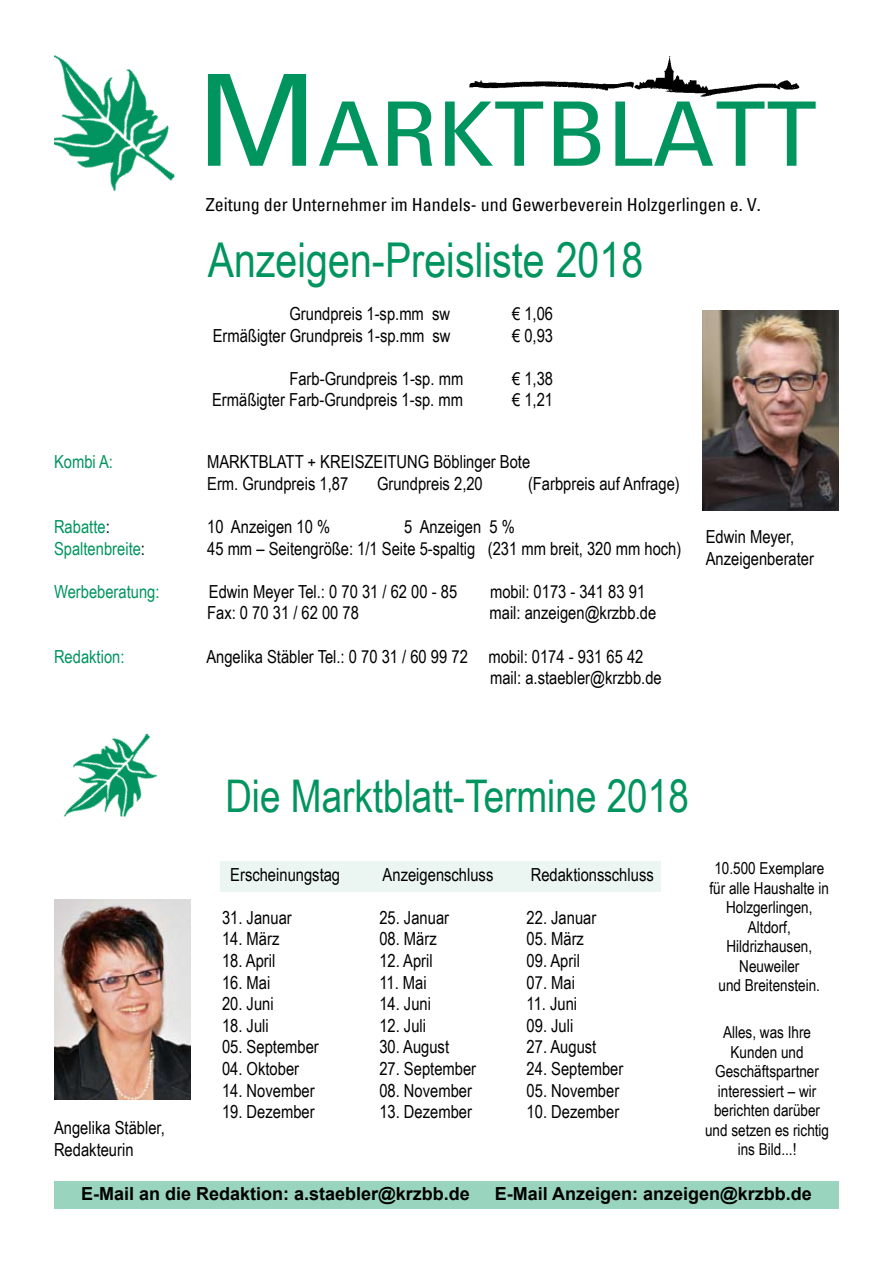
<style>
.page{position:relative;width:893px;height:1263px;background:#fff}
.page>*{position:absolute;margin:0;border:0;box-sizing:border-box;transform-origin:0 0}
.t1{font:700 condensed 108.15px "Univers";color:#00945f;scale:1.14 1}
.t2{font:condensed 89.4px "Univers";color:#00945f;scale:1.14 1}
.t3{font:700 condensed 81.15px "Univers";color:#00945f;scale:1.14 1}
.t4{font:700 condensed 55.95px "Univers";color:#00945f;scale:1.14 1}
.t5{font:48px "Arial Narrow";color:#00945f}
.t6{font:45px "Arial Narrow";color:#00945f}
.t7{font:18px/21.6px "Arial Narrow";color:#000}
.t8{font:700 18px "Arial";color:#000}
.t9{font:condensed 18px "Univers";color:#000}
.t10{font:18px "Arial Narrow";color:#00945f}
.t11{font:16.5px/19.5px "Arial Narrow";color:#000;text-align:center}
.s1{font-size:127.65px}
.s2{font-size:74.55px}
.s3{color:#000}
</style>
<div class="page">
<div style="left:220px;top:861px;width:441px;height:31px;background:#ebf6f2"></div>
<img style="left:54px;top:899px;width:136px;height:200px">
<img style="left:703px;top:310px;width:136px;height:200px">
<div style="left:54px;top:1181px;width:785px;height:28px;background:#99d4bf"></div>
<img style="left:54px;top:55px;width:120px;height:136px">
<img style="left:64px;top:733px;width:93px;height:83px">
<img style="left:469px;top:56px;width:331px;height:41px">
<h2 class="t2" style="left:196px;top:76px;width:546px"><span class="s1">M</span>ARKTBLATT</h2>
<h1 class="t1" style="left:181px;top:62px;width:92px">M</h1>
<h3 class="t3" style="left:284px;top:88px;width:394px">ARKTBLATT</h3>
<p class="t9" style="left:206px;top:193px;width:556px">Zeitung der Unternehmer im Handels- und Gewerbeverein Holzgerlingen e. V.</p>
<h3 class="t5" style="left:208px;top:225px;width:437px">Anzeigen-Preisliste 2018</h3>
<p class="t7" style="left:289px;top:302px;width:162px">Grundpreis 1-sp.mm sw</p>
<p class="t7" style="left:512px;top:302px;width:43px">€ 1,06</p>
<p class="t7" style="left:213px;top:324px;width:239px">Ermäßigter Grundpreis 1-sp.mm sw</p>
<p class="t7" style="left:512px;top:324px;width:43px">€ 0,93</p>
<p class="t7" style="left:289px;top:367px;width:175px">Farb-Grundpreis 1-sp. mm</p>
<p class="t7" style="left:512px;top:367px;width:43px">€ 1,38</p>
<p class="t7" style="left:212px;top:389px;width:252px">Ermäßigter Farb-Grundpreis 1-sp. mm</p>
<p class="t7" style="left:512px;top:389px;width:43px">€ 1,21</p>
<h3 class="t4" style="left:86px;top:729px;width:335px;rotate:-90deg"><span class="s2">M</span>ARKTBLATT</h3>
<p class="t10" style="left:54px;top:449px;width:61px">Kombi A:</p>
<p class="t7" style="left:207px;top:450px;width:325px">MARKTBLATT + KREISZEITUNG Böblinger Bote<br>Erm. Grundpreis 1,87</p>
<p class="t7" style="left:377px;top:472px;width:107px">Grundpreis 2,20</p>
<p class="t7" style="left:528px;top:472px;width:153px">(Farbpreis auf Anfrage)</p>
<p class="t10" style="left:54px;top:513px;width:57px">Rabatte<span class="s3">:</span></p>
<p class="t7" style="left:207px;top:515px;width:125px">10 Anzeigen 10 %</p>
<p class="t7" style="left:404px;top:515px;width:112px">5 Anzeigen 5 %</p>
<p class="t10" style="left:54px;top:535px;width:93px">Spaltenbreite<span class="s3">:</span></p>
<p class="t7" style="left:207px;top:537px;width:476px">45 mm – Seitengröße: 1/1 Seite 5-spaltig (231 mm breit, 320 mm hoch)</p>
<p class="t10" style="left:54px;top:578px;width:107px">Werbeberatung:</p>
<p class="t7" style="left:209px;top:580px;width:250px">Edwin Meyer Tel.: 0 70 31 / 62 00 - 85</p>
<p class="t7" style="left:490px;top:580px;width:157px">mobil: 0173 - 341 83 91</p>
<p class="t7" style="left:207px;top:601px;width:153px">Fax: 0 70 31 / 62 00 78</p>
<p class="t7" style="left:489px;top:601px;width:168px">mail: anzeigen@krzbb.de</p>
<p class="t10" style="left:54px;top:643px;width:72px">Redaktion:</p>
<p class="t7" style="left:490px;top:645px;width:173px;text-indent:-284px">Angelika Stäbler Tel.: 0 70 31 / 60 99 72 mobil: 0174 - 931 65 42 mail: a.staebler@krzbb.de</p>
<p class="t7" style="left:706px;top:525px;width:110px">Edwin Meyer,<br>Anzeigenberater</p>
<p class="t7" style="left:54px;top:1116px;width:112px">Angelika Stäbler,<br>Redakteurin</p>
<h3 class="t6" style="left:225px;top:763px;width:465px">Die Marktblatt-Termine 2018</h3>
<p class="t7" style="left:230px;top:863px;width:111px">Erscheinungstag</p>
<p class="t7" style="left:222px;top:906px;width:71px">31. Januar</p>
<p class="t7" style="left:222px;top:927px;width:59px">14. März</p>
<p class="t7" style="left:222px;top:949px;width:55px">18. April</p>
<p class="t7" style="left:222px;top:971px;width:50px">16. Mai</p>
<p class="t7" style="left:222px;top:992px;width:53px">20. Juni</p>
<p class="t7" style="left:222px;top:1014px;width:48px">18. Juli</p>
<p class="t7" style="left:222px;top:1035px;width:98px">05. September</p>
<p class="t7" style="left:222px;top:1057px;width:79px">04. Oktober</p>
<p class="t7" style="left:222px;top:1079px;width:94px">14. November</p>
<p class="t7" style="left:222px;top:1100px;width:94px">19. Dezember</p>
<p class="t7" style="left:383px;top:863px;width:112px">Anzeigenschluss</p>
<p class="t7" style="left:379px;top:906px;width:71px">25. Januar</p>
<p class="t7" style="left:379px;top:927px;width:59px">08. März</p>
<p class="t7" style="left:379px;top:949px;width:55px">12. April</p>
<p class="t7" style="left:379px;top:971px;width:49px">11. Mai</p>
<p class="t7" style="left:379px;top:992px;width:53px">14. Juni</p>
<p class="t7" style="left:379px;top:1014px;width:48px">12. Juli</p>
<p class="t7" style="left:379px;top:1035px;width:71px">30. August</p>
<p class="t7" style="left:379px;top:1057px;width:98px">27. September</p>
<p class="t7" style="left:379px;top:1079px;width:94px">08. November</p>
<p class="t7" style="left:379px;top:1100px;width:94px">13. Dezember</p>
<p class="t7" style="left:531px;top:863px;width:125px">Redaktionsschluss</p>
<p class="t7" style="left:527px;top:906px;width:71px">22. Januar</p>
<p class="t7" style="left:527px;top:927px;width:59px">05. März</p>
<p class="t7" style="left:527px;top:949px;width:55px">09. April</p>
<p class="t7" style="left:527px;top:971px;width:50px">07. Mai</p>
<p class="t7" style="left:527px;top:992px;width:52px">11. Juni</p>
<p class="t7" style="left:527px;top:1014px;width:48px">09. Juli</p>
<p class="t7" style="left:527px;top:1035px;width:71px">27. August</p>
<p class="t7" style="left:527px;top:1057px;width:98px">24. September</p>
<p class="t7" style="left:527px;top:1079px;width:94px">05. November</p>
<p class="t7" style="left:527px;top:1100px;width:94px">10. Dezember</p>
<p class="t11" style="left:709px;top:858px;width:121px">10.500 Exemplare für alle Haushalte in<br>Holzgerlingen,<br>Altdorf,<br>Hildrizhausen,<br>Neuweiler<br>und Breitenstein.</p>
<p class="t11" style="left:705px;top:1022px;width:126px">Alles, was Ihre<br>Kunden und<br>Geschäftspartner interessiert – wir berichten darüber und setzen es richtig ins Bild...!</p>
<p class="t8" style="left:81px;top:1182px;width:390px">E-Mail an die Redaktion: a.staebler@krzbb.de</p>
<p class="t8" style="left:495px;top:1182px;width:318px">E-Mail Anzeigen: anzeigen@krzbb.de</p>
</div>
